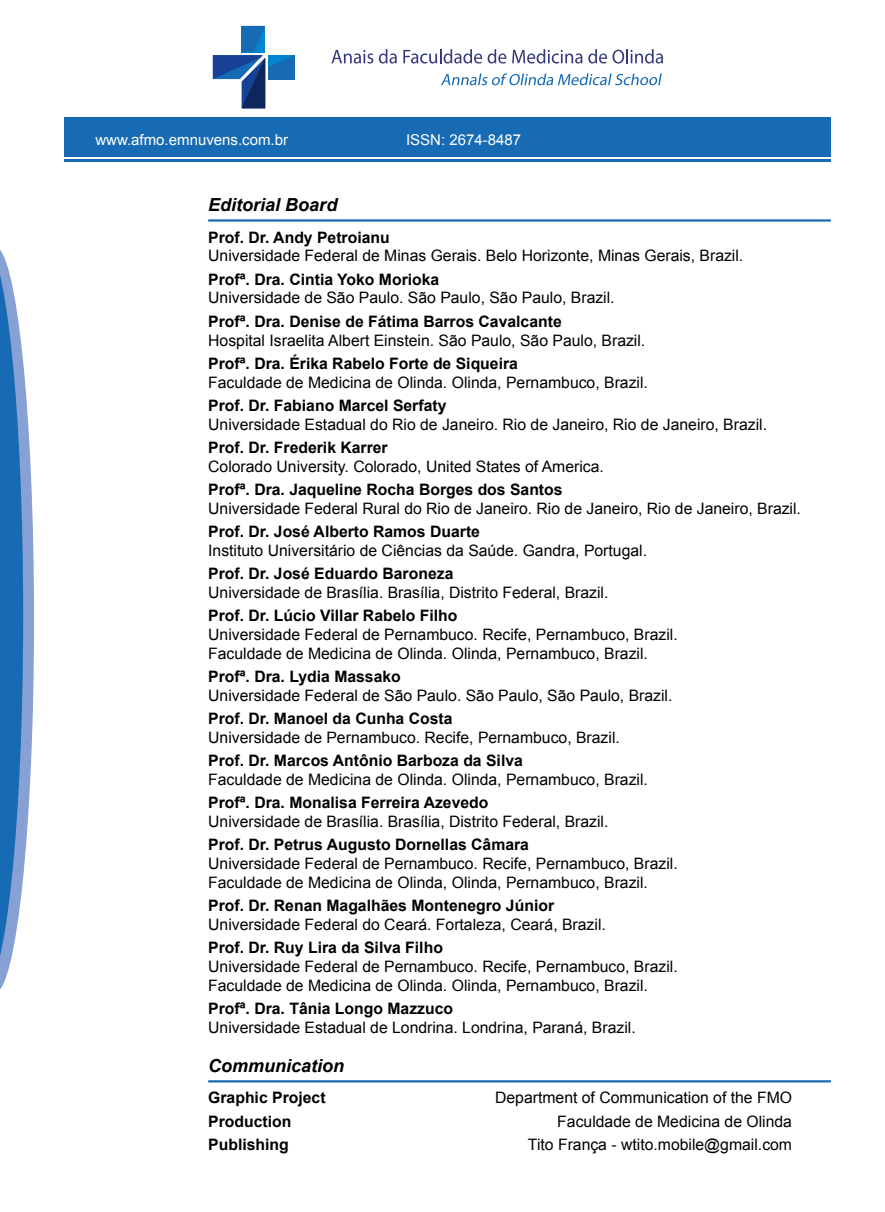
<style>
.page{position:relative;width:885px;height:1212px;background:#fff}
.page>*{position:absolute;margin:0;border:0;box-sizing:border-box;transform-origin:0 0}
.t1{font:italic 700 18px "Arial";color:#000}
.t2{font:15.75px/18.9px "Arial";color:#000}
.t3{font:700 15.75px "Arial";color:#000}
.t4{font:15px "Arial";color:#fff}
</style>
<div class="page">
<hr style="left:208px;top:219px;width:622px;height:3px;background:#176bb4">
<hr style="left:208px;top:1080px;width:622px;height:2px;background:#176bb4">
<hr style="left:64px;top:159px;width:766px;height:3px;background:#176bb4">
<div style="left:64px;top:117px;width:766px;height:39px;background:#176bb4"></div>
<svg style="left:213px;top:26px;width:81px;height:82px"></svg>
<svg style="left:331px;top:50px;width:42px;height:14px"></svg>
<svg style="left:379px;top:49px;width:18px;height:15px"></svg>
<svg style="left:403px;top:49px;width:103px;height:15px"></svg>
<svg style="left:512px;top:49px;width:70px;height:15px"></svg>
<svg style="left:588px;top:49px;width:75px;height:15px"></svg>
<svg style="left:441px;top:73px;width:220px;height:12px"></svg>
<svg style="left:0;top:250px;width:34px;height:740px"></svg>
<p class="t4" style="left:95px;top:130px;width:194px">www.afmo.emnuvens.com.br</p>
<p class="t4" style="left:406px;top:130px;width:117px">ISSN: 2674-8487</p>
<p class="t1" style="left:208px;top:193px;width:131px">Editorial Board</p>
<p class="t3" style="left:208px;top:227px;width:183px">Prof. Dr. Andy Petroianu</p>
<p class="t2" style="left:208px;top:247px;width:536px">Universidade Federal de Minas Gerais. Belo Horizonte, Minas Gerais, Brazil.</p>
<p class="t3" style="left:208px;top:269px;width:233px">Profª. Dra. Cintia Yoko Morioka</p>
<p class="t2" style="left:208px;top:289px;width:408px">Universidade de São Paulo. São Paulo, São Paulo, Brazil.</p>
<p class="t3" style="left:208px;top:311px;width:355px">Profª. Dra. Denise de Fátima Barros Cavalcante</p>
<p class="t2" style="left:208px;top:331px;width:438px">Hospital Israelita Albert Einstein. São Paulo, São Paulo, Brazil.</p>
<p class="t3" style="left:208px;top:353px;width:311px">Profª. Dra. Érika Rabelo Forte de Siqueira</p>
<p class="t2" style="left:208px;top:373px;width:441px">Faculdade de Medicina de Olinda. Olinda, Pernambuco, Brazil.</p>
<p class="t3" style="left:208px;top:395px;width:240px">Prof. Dr. Fabiano Marcel Serfaty</p>
<p class="t2" style="left:208px;top:415px;width:560px">Universidade Estadual do Rio de Janeiro. Rio de Janeiro, Rio de Janeiro, Brazil.</p>
<p class="t3" style="left:208px;top:437px;width:181px">Prof. Dr. Frederik Karrer</p>
<p class="t2" style="left:208px;top:457px;width:397px">Colorado University. Colorado, United States of America.</p>
<p class="t3" style="left:208px;top:479px;width:356px">Profª. Dra. Jaqueline Rocha Borges dos Santos</p>
<p class="t2" style="left:208px;top:499px;width:594px">Universidade Federal Rural do Rio de Janeiro. Rio de Janeiro, Rio de Janeiro, Brazil.</p>
<p class="t3" style="left:208px;top:521px;width:273px">Prof. Dr. José Alberto Ramos Duarte</p>
<p class="t2" style="left:208px;top:541px;width:440px">Instituto Universitário de Ciências da Saúde. Gandra, Portugal.</p>
<p class="t3" style="left:208px;top:563px;width:247px">Prof. Dr. José Eduardo Baroneza</p>
<p class="t2" style="left:208px;top:583px;width:401px">Universidade de Brasília. Brasília, Distrito Federal, Brazil.</p>
<p class="t3" style="left:208px;top:605px;width:251px">Prof. Dr. Lúcio Villar Rabelo Filho</p>
<p class="t2" style="left:208px;top:625px;width:471px">Universidade Federal de Pernambuco. Recife, Pernambuco, Brazil.<br>Faculdade de Medicina de Olinda. Olinda, Pernambuco, Brazil.</p>
<p class="t3" style="left:208px;top:666px;width:194px">Profª. Dra. Lydia Massako</p>
<p class="t2" style="left:208px;top:686px;width:465px">Universidade Federal de São Paulo. São Paulo, São Paulo, Brazil.</p>
<p class="t3" style="left:208px;top:708px;width:246px">Prof. Dr. Manoel da Cunha Costa</p>
<p class="t2" style="left:208px;top:728px;width:413px">Universidade de Pernambuco. Recife, Pernambuco, Brazil.</p>
<p class="t3" style="left:208px;top:750px;width:316px">Prof. Dr. Marcos Antônio Barboza da Silva</p>
<p class="t2" style="left:208px;top:770px;width:441px">Faculdade de Medicina de Olinda. Olinda, Pernambuco, Brazil.</p>
<p class="t3" style="left:208px;top:792px;width:282px">Profª. Dra. Monalisa Ferreira Azevedo</p>
<p class="t2" style="left:208px;top:812px;width:401px">Universidade de Brasília. Brasília, Distrito Federal, Brazil.</p>
<p class="t3" style="left:208px;top:834px;width:322px">Prof. Dr. Petrus Augusto Dornellas Câmara</p>
<p class="t2" style="left:208px;top:854px;width:471px">Universidade Federal de Pernambuco. Recife, Pernambuco, Brazil.<br>Faculdade de Medicina de Olinda, Olinda, Pernambuco, Brazil.</p>
<p class="t3" style="left:208px;top:895px;width:347px">Prof. Dr. Renan Magalhães Montenegro Júnior</p>
<p class="t2" style="left:208px;top:915px;width:399px">Universidade Federal do Ceará. Fortaleza, Ceará, Brazil.</p>
<p class="t3" style="left:208px;top:937px;width:236px">Prof. Dr. Ruy Lira da Silva Filho</p>
<p class="t2" style="left:208px;top:957px;width:471px">Universidade Federal de Pernambuco. Recife, Pernambuco, Brazil.<br>Faculdade de Medicina de Olinda. Olinda, Pernambuco, Brazil.</p>
<p class="t3" style="left:208px;top:998px;width:246px">Profª. Dra. Tânia Longo Mazzuco</p>
<p class="t2" style="left:208px;top:1018px;width:429px">Universidade Estadual de Londrina. Londrina, Paraná, Brazil.</p>
<p class="t1" style="left:208px;top:1054px;width:138px">Communication</p>
<p class="t3" style="left:208px;top:1087px;width:119px">Graphic Project</p>
<p class="t2" style="left:495px;top:1088px;width:298px">Department of Communication of the FMO</p>
<p class="t3" style="left:208px;top:1110px;width:85px">Production</p>
<p class="t2" style="left:557px;top:1112px;width:236px">Faculdade de Medicina de Olinda</p>
<p class="t3" style="left:208px;top:1134px;width:82px">Publishing</p>
<p class="t2" style="left:528px;top:1135px;width:265px">Tito França - wtito.mobile@gmail.com</p>
</div>
